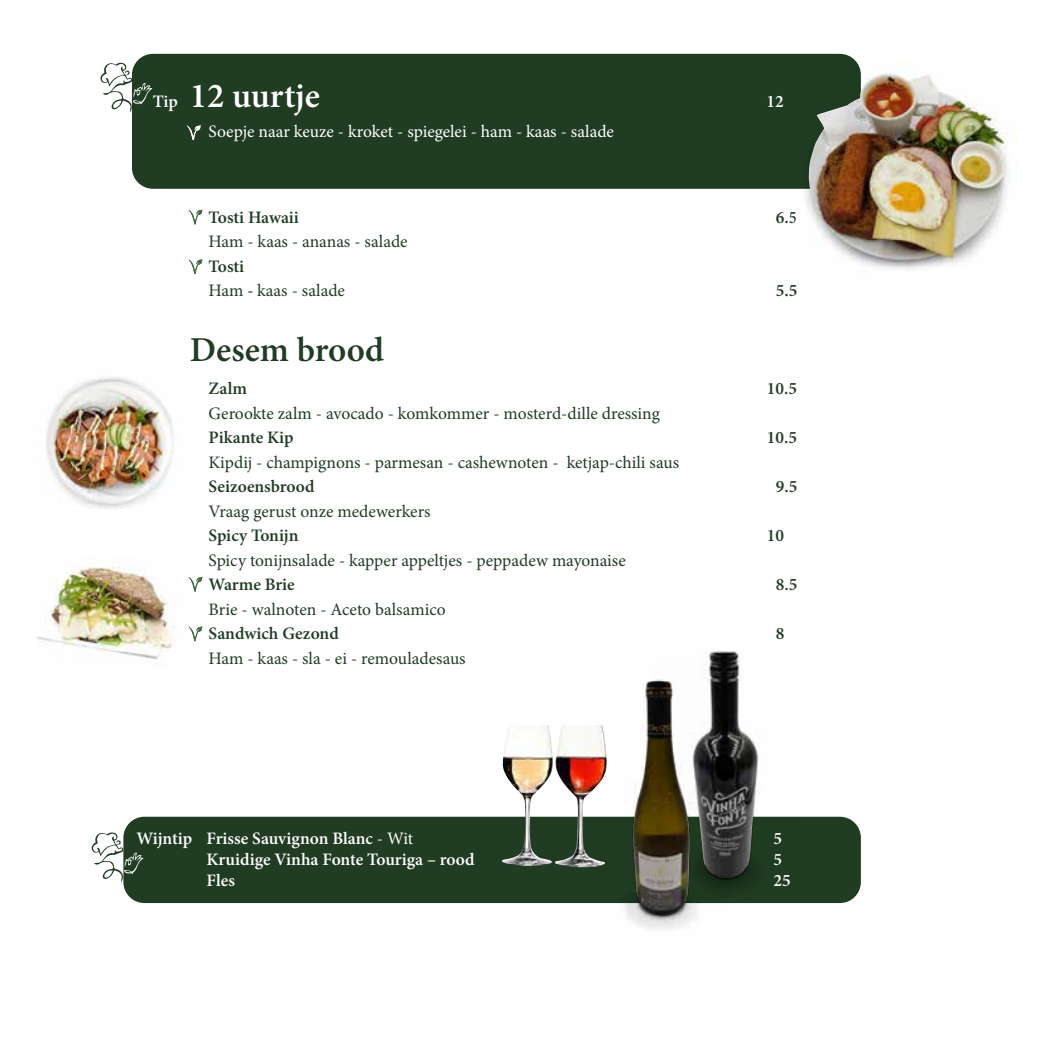
<style>
.page{position:relative;width:1042px;height:1042px;background:#fff}
.page>*{position:absolute;margin:0;border:0;box-sizing:border-box;transform-origin:0 0}
.t1{font:600 35px "Minion Pro";color:#203c22}
.t2{font:600 35px "Minion Pro";color:#fff}
.t3{font:17.5px/24.5px "Minion Pro";color:#203c22}
.t4{font:600 17.5px "Minion Pro";color:#203c22}
.t5{font:600 17.5px "Minion Pro";color:#fff}
.t6{font:17.5px "Minion Pro";color:#fff}
.s1{font-weight:600}
.s2{font-weight:400}
</style>
<div class="page">
<img style="left:46px;top:377px;width:127px;height:132px">
<img style="left:37px;top:566px;width:152px;height:94px">
<div style="left:132px;top:54px;width:729px;height:135px;background:#203c22;border-radius:21px"></div>
<svg style="left:100px;top:62px;width:52px;height:51px"></svg>
<svg style="left:189px;top:626px;width:13px;height:15px"></svg>
<svg style="left:189px;top:259px;width:13px;height:15px"></svg>
<svg style="left:189px;top:577px;width:13px;height:14px"></svg>
<svg style="left:189px;top:210px;width:13px;height:14px"></svg>
<svg style="left:187px;top:125px;width:14px;height:15px"></svg>
<div style="left:123px;top:817px;width:738px;height:86px;background:#203c22;border-radius:21px"></div>
<svg style="left:91px;top:832px;width:52px;height:50px"></svg>
<img style="left:795px;top:62px;width:222px;height:208px">
<img style="left:807px;top:74px;width:198px;height:187px">
<img style="left:502px;top:725px;width:82px;height:142px">
<img style="left:728px;top:750px;width:68px;height:154px">
<img style="left:703px;top:651px;width:54px;height:227px">
<img style="left:584px;top:663px;width:144px;height:266px">
<img style="left:633px;top:681px;width:56px;height:234px">
<p class="t5" style="left:153px;top:89px;width:27px">Tip</p>
<h1 class="t2" style="left:190px;top:71px;width:132px">12 uurtje</h1>
<p class="t5" style="left:766px;top:89px;width:19px">12</p>
<p class="t6" style="left:209px;top:119px;width:407px">Soepje naar keuze - kroket - spiegelei - ham - kaas - salade</p>
<p class="t4" style="left:209px;top:205px;width:92px">Tosti Hawaii</p>
<p class="t4" style="left:776px;top:205px;width:23px">6.5</p>
<p class="t3" style="left:209px;top:229px;width:201px">Ham - kaas - ananas - salade</p>
<p class="t3" style="left:209px;top:254px;width:138px"><span class="s1">Tosti<br></span>Ham <span class="s1">-</span> kaas - salade</p>
<p class="t4" style="left:776px;top:278px;width:23px">5.5</p>
<h1 class="t1" style="left:190px;top:325px;width:196px">Desem brood</h1>
<p class="t4" style="left:209px;top:376px;width:40px">Zalm</p>
<p class="t4" style="left:767px;top:376px;width:32px">10.5</p>
<p class="t3" style="left:209px;top:401px;width:453px">Gerookte zalm - avocado - komkommer - mosterd-dille dressing</p>
<p class="t4" style="left:209px;top:425px;width:86px">Pikante Kip</p>
<p class="t4" style="left:767px;top:425px;width:32px">10.5</p>
<p class="t3" style="left:209px;top:450px;width:472px">Kipdij - champignons - parmesan - cashewnoten - ketjap-chili saus</p>
<p class="t4" style="left:209px;top:474px;width:107px">Seizoensbrood</p>
<p class="t4" style="left:776px;top:474px;width:23px">9.5</p>
<p class="t3" style="left:209px;top:499px;width:223px">Vraag gerust onze medewerkers</p>
<p class="t4" style="left:209px;top:523px;width:91px">Spicy Tonijn</p>
<p class="t4" style="left:767px;top:523px;width:19px">10</p>
<p class="t3" style="left:209px;top:548px;width:419px">Spicy tonijnsalade - kapper appeltjes - peppadew mayonaise</p>
<p class="t4" style="left:209px;top:572px;width:88px">Warme Brie</p>
<p class="t4" style="left:776px;top:572px;width:23px">8.5</p>
<p class="t3" style="left:209px;top:597px;width:239px">Brie - walnoten - Aceto balsamico</p>
<p class="t4" style="left:209px;top:621px;width:132px">Sandwich Gezond</p>
<p class="t4" style="left:776px;top:621px;width:10px">8</p>
<p class="t3" style="left:209px;top:646px;width:259px">Ham - kaas - sla - ei - remouladesaus</p>
<p class="t5" style="left:136px;top:826px;width:278px">Wijntip Frisse Sauvignon Blanc <span class="s2">- Wit</span></p>
<p class="t5" style="left:773px;top:826px;width:10px">5</p>
<p class="t5" style="left:206px;top:847px;width:270px">Kruidige Vinha Fonte Touriga – rood</p>
<p class="t5" style="left:773px;top:847px;width:10px">5</p>
<p class="t5" style="left:206px;top:868px;width:30px">Fles</p>
<p class="t5" style="left:773px;top:868px;width:19px">25</p>
</div>
